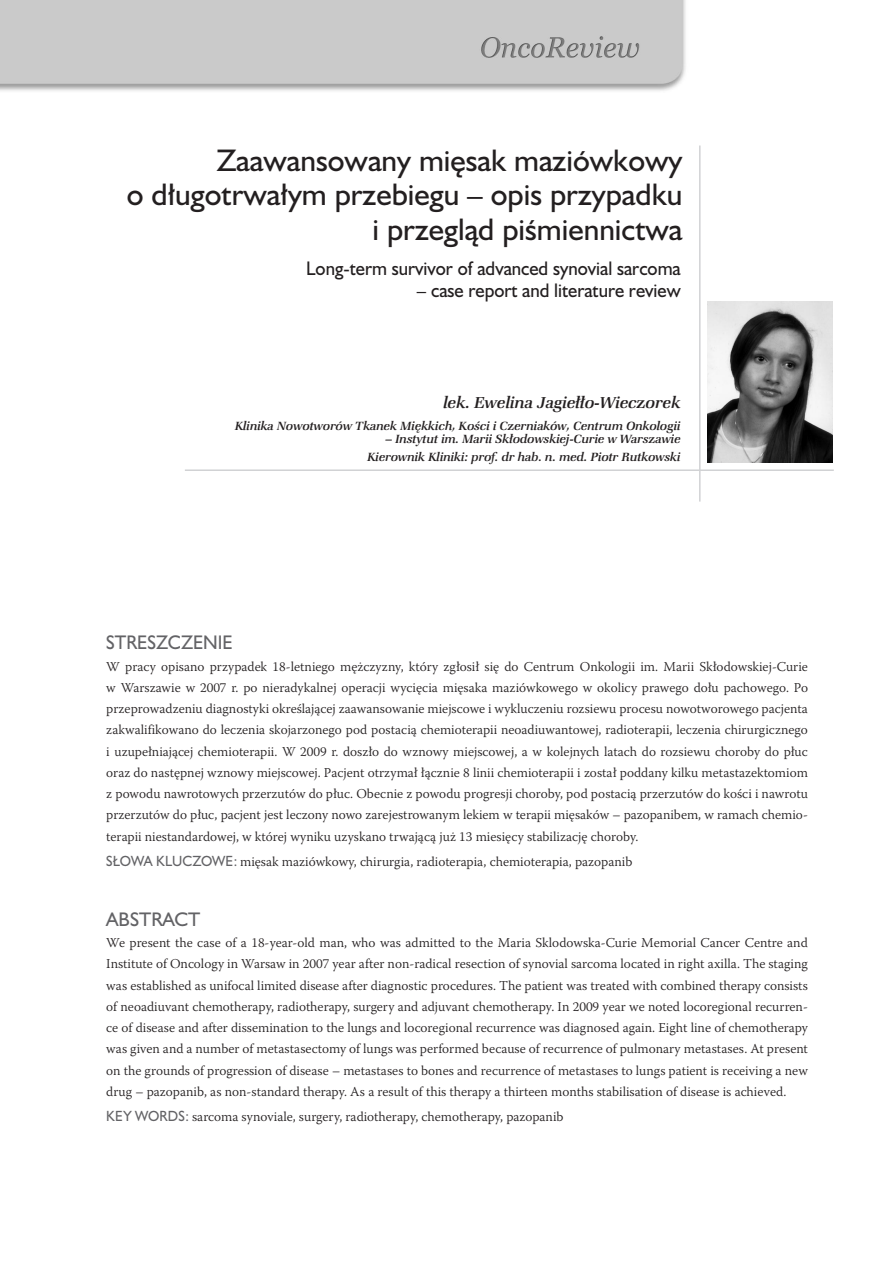
<style>
.page{position:relative;width:893px;height:1263px;background:#fff}
.page>*{position:absolute;margin:0;border:0;box-sizing:border-box;transform-origin:0 0}
.t1{font:28.5px/34.2px "Humanst 521 PL";color:#231f20;text-align:right}
.t2{font:18px "Humanst 521 PL";color:#231f20;scale:.95 1}
.t3{font:italic 18px "Zapf Book Md PL";color:#231f20;scale:.95 1}
.t4{font:18px "Humanst 521 PL";color:#636366;scale:.95 1}
.t5{font:18px "Humanst 521 PL";color:#636366}
.t6{font:300 13.5px/21.3px "Warnock Pro";color:#231f20;text-align:justify}
.t7{font:italic 13.5px/17.7px "Zapf Book Md PL";color:#231f20;text-align:right;scale:.95 1}
.s1{font-family:"Humanst 521 PL";font-weight:400;color:#636366}
</style>
<div class="page">
<img style="left:0;top:0;width:686px;height:91px">
<hr style="left:185px;top:469px;width:649px;height:2px;background:#d1d2d4">
<hr style="left:699px;top:145px;width:2px;height:357px;background:#d1d2d4">
<img style="left:707px;top:302px;width:126px;height:160px">
<h1 class="t1" style="left:127px;top:143px;width:558px">Zaawansowany mięsak maziówkowy<br>o długotrwałym przebiegu – opis przypadku i przegląd piśmiennictwa</h1>
<h2 class="t2" style="left:306px;top:256px;width:396px">Long-term survivor of advanced synovial sarcoma</h2>
<h2 class="t2" style="left:417px;top:278px;width:279px">– case report and literature review</h2>
<h2 class="t3" style="left:443px;top:392px;width:251px">lek. Ewelina Jagiełło-Wieczorek</h2>
<p class="t7" style="left:235px;top:417px;width:471px">Klinika Nowotworów Tkanek Miękkich, Kości i Czerniaków, Centrum Onkologii</p>
<p class="t7" style="left:368px;top:430px;width:331px">– Instytut im. Marii Skłodowskiej-Curie w Warszawie<br>Kierownik Kliniki: prof. dr hab. n. med. Piotr Rutkowski</p>
<h2 class="t4" style="left:106px;top:630px;width:135px">STRESZCZENIE</h2>
<p class="t6" style="left:106px;top:655px;width:703px">W pracy opisano przypadek 18-letniego mężczyzny, który zgłosił się do Centrum Onkologii im. Marii Skłodowskiej-Curie w Warszawie w 2007 r. po nieradykalnej operacji wycięcia mięsaka maziówkowego w okolicy prawego dołu pachowego. Po przeprowadzeniu diagnostyki określającej zaawansowanie miejscowe i wykluczeniu rozsiewu procesu nowotworowego pacjenta zakwalifikowano do leczenia skojarzonego pod postacią chemioterapii neoadiuwantowej, radioterapii, leczenia chirurgicznego i uzupełniającej chemioterapii. W 2009 r. doszło do wznowy miejscowej, a w kolejnych latach do rozsiewu choroby do płuc oraz do następnej wznowy miejscowej. Pacjent otrzymał łącznie 8 linii chemioterapii i został poddany kilku metastazektomiom z powodu nawrotowych przerzutów do płuc. Obecnie z powodu progresji choroby, pod postacią przerzutów do kości i nawrotu przerzutów do płuc, pacjent jest leczony nowo zarejestrowanym lekiem w terapii mięsaków – pazopanibem, w ramach chemio&shy;terapii niestandardowej, w której wyniku uzyskano trwającą już 13 miesięcy stabilizację choroby.</p>
<p class="t6" style="left:106px;top:851px;width:527px"><span class="s1">Słowa kluczowe :</span> mięsak maziówkowy, chirurgia, radioterapia, chemioterapia, pazopanib</p>
<h2 class="t5" style="left:106px;top:907px;width:96px">ABSTRACT</h2>
<p class="t6" style="left:106px;top:932px;width:703px">We present the case of a 18-year-old man, who was admitted to the Maria Sklodowska-Curie Memorial Cancer Centre and Institute of Oncology in Warsaw in 2007 year after non-radical resection of synovial sarcoma located in right axilla. The staging was established as unifocal limited disease after diagnostic procedures. The patient was treated with combined therapy consists of neoadiuvant chemotherapy, radiotherapy, surgery and adjuvant chemotherapy. In 2009 year we noted locoregional recurren&shy;ce of disease and after dissemination to the lungs and locoregional recurrence was diagnosed again. Eight line of chemotherapy was given and a number of metastasectomy of lungs was performed because of recurrence of pulmonary metastases. At present on the grounds of progression of disease – metastases to bones and recurrence of metastases to lungs patient is receiving a new drug – pazopanib, as non-standard therapy. As a result of this therapy a thirteen months stabilisation of disease is achieved.</p>
<p class="t6" style="left:106px;top:1106px;width:459px"><span class="s1">Key words:</span> sarcoma synoviale, surgery, radiotherapy, chemotherapy, pazopanib</p>
</div>
